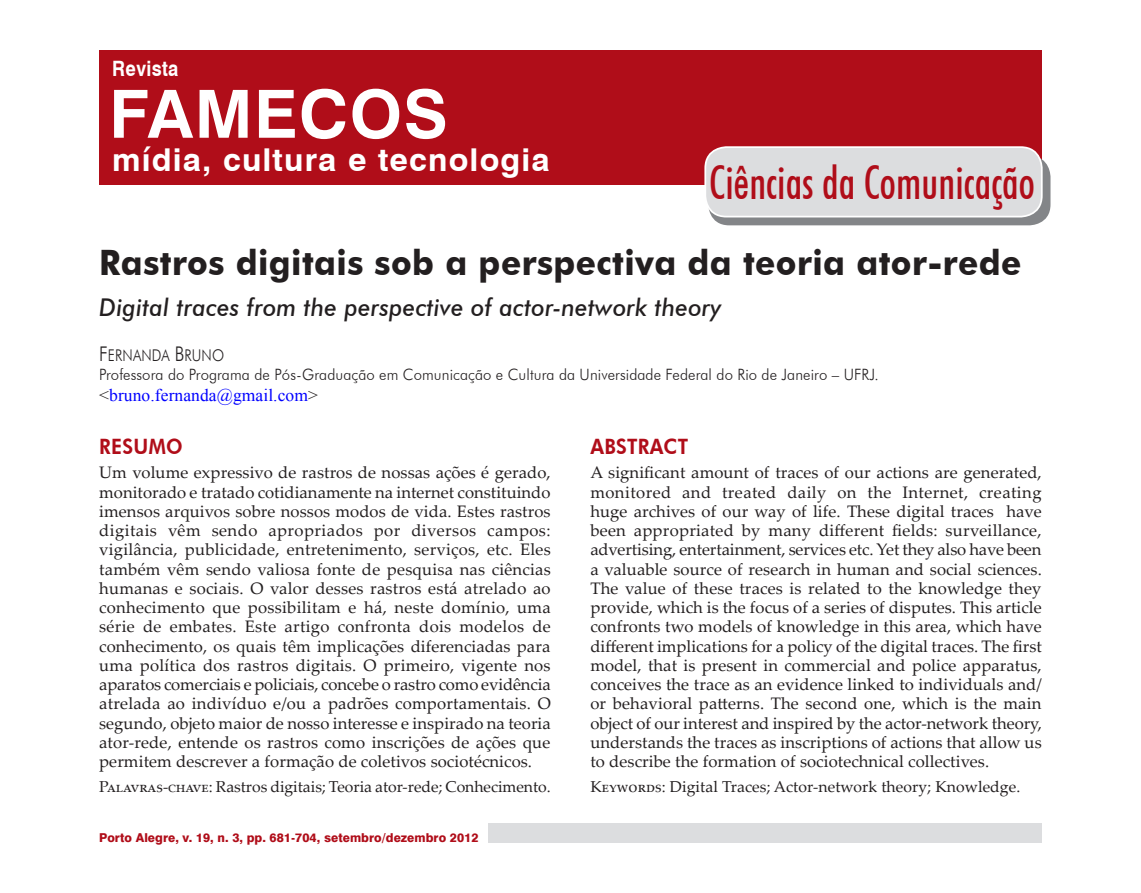
<style>
.page{position:relative;width:1141px;height:893px;background:#fff}
.page>*{position:absolute;margin:0;border:0;box-sizing:border-box;transform-origin:0 0}
.t1{font:700 66.5px "Swiss 721 BT";letter-spacing:.02em;color:#fff}
.Corrente{font:500 condensed 46.2px "Futura BT";letter-spacing:.005em;color:#b00d19;scale:.91 1}
.Título{font:700 35px "Futura BT";letter-spacing:.01em;color:#231f20;scale:.95 1}
.t2{font:700 31.5px "Swiss 721 BT";letter-spacing:.035em;color:#fff}
.Tit_versão{font:italic 500 24.5px "Futura BT";letter-spacing:.01em;color:#231f20;scale:.95 1}
.Tit_res-abs{font:800 21.18px "Futura BT";letter-spacing:.015em;color:#b00d19;scale:.91 1}
.t3{font:700 21.18px "Swiss 721 BT";letter-spacing:.02em;color:#fff;scale:.86 1}
.t4{font:17.5px "Times New Roman";letter-spacing:.005em;color:#00f}
.Res_Abs{font:16.62px/19.2px "Palatino Linotype";letter-spacing:.005em;color:#231f20;text-align:justify}
.Autor{font:16.1px "Futura BT Light SC800";letter-spacing:.005em;color:#231f20;scale:.86 1}
.Pal-key{font:15.75px "Palatino Linotype";color:#231f20}
.Aut_ent{font:300 15.58px "Futura BT";letter-spacing:.005em;color:#231f20;scale:.95 1}
.t5{font:800 12.25px "Swiss 721 BT";letter-spacing:.005em;color:#b00d19}
.s1{font-size:20.3px}
.s2{color:#231f20}
</style>
<div class="page">
<div style="left:99px;top:50px;width:943px;height:135px;background:#b00d19"></div>
<div style="left:489px;top:823px;width:553px;height:20px;background:#dcdddf"></div>
<div style="left:708px;top:156px;width:342px;height:69px;background:#808285;border-radius:21px"></div>
<div style="left:705px;top:147px;width:337px;height:70px;background:#dcdddf;border-radius:21px"></div>
<div style="left:704px;top:146px;width:339px;height:71px;border:2px solid #fff;border-radius:21px"></div>
<p class="t3" style="left:112px;top:56px;width:79px">Revista</p>
<p class="t1" style="left:109px;top:74px;width:340px">FAMECOS</p>
<p class="t2" style="left:112px;top:141px;width:439px">mídia, cultura e tecnologia</p>
<p class="Corrente" style="left:709px;top:155px;width:359px">Ciências da Comunicação</p>
<p class="Título" style="left:99px;top:241px;width:972px">Rastros digitais sob a perspectiva da teoria ator-rede</p>
<p class="Tit_versão" style="left:99px;top:292px;width:656px">Digital traces from the perspective of actor-network theory</p>
<p class="Autor" style="left:99px;top:345px;width:147px"><span class="s1">F</span>ERNANDA <span class="s1">B</span>RUNO</p>
<p class="Aut_ent" style="left:99px;top:365px;width:822px">Professora do Programa de Pós-Graduação em Comunicação e Cultura da Universidade Federal do Rio de Janeiro – UFRJ.</p>
<p class="t4" style="left:99px;top:383px;width:220px"><span class="s2">&lt;</span>bruno.fernanda@gmail.com<span class="s2">&gt;</span></p>
<p class="Tit_res-abs" style="left:99px;top:434px;width:93px">RESUMO</p>
<p class="Res_Abs" style="left:99px;top:462px;width:453px">Um volume expressivo de rastros de nossas ações é gerado, monitorado e tratado cotidianamente na internet constituindo imensos arquivos sobre nossos modos de vida. Estes rastros digitais vêm sendo apropriados por diversos campos: vigilância, publicidade, entretenimento, serviços, etc. Eles também vêm sendo valiosa fonte de pesquisa nas ciências humanas e sociais. O valor desses rastros está atrelado ao conhecimento que possibilitam e há, neste domínio, uma série de embates. Este artigo confronta dois modelos de conhecimento, os quais têm implicações diferenciadas para uma política dos rastros digitais. O primeiro, vigente nos aparatos comerciais e policiais, concebe o rastro como evidência atrelada ao indivíduo e/ou a padrões comportamentais. O segundo, objeto maior de nosso interesse e inspirado na teoria ator-rede, entende os rastros como inscrições de ações que permitem descrever a formação de coletivos sociotécnicos.</p>
<p class="Pal-key" style="left:99px;top:776px;width:453px">Palavras-chave: Rastros digitais; Teoria ator-rede; Conhecimento.</p>
<p class="Tit_res-abs" style="left:590px;top:434px;width:109px">ABSTRACT</p>
<p class="Res_Abs" style="left:590px;top:462px;width:453px">A significant amount of traces of our actions are generated, monitored and treated daily on the Internet, creating huge archives of our way of life. These digital traces have been appropriated by many different fields: surveillance, advertising, entertainment, services etc. Yet they also have been a valuable source of research in human and social sciences.<br>The value of these traces is related to the knowledge they provide, which is the focus of a series of disputes. This article confronts two models of knowledge in this area, which have different implications for a policy of the digital traces. The first model, that is present in commercial and police apparatus, conceives the trace as an evidence linked to individuals and/ or behavioral patterns. The second one, which is the main object of our interest and inspired by the actor-network theory, understands the traces as inscriptions of actions that allow us to describe the formation of sociotechnical collectives.</p>
<p class="Pal-key" style="left:590px;top:776px;width:432px">Keywords: Digital Traces; Actor-network theory; Knowledge.</p>
<p class="t5" style="left:99px;top:830px;width:381px">Porto Alegre, v. 19, n. 3, pp. 681-704, setembro/dezembro 2012</p>
</div>
